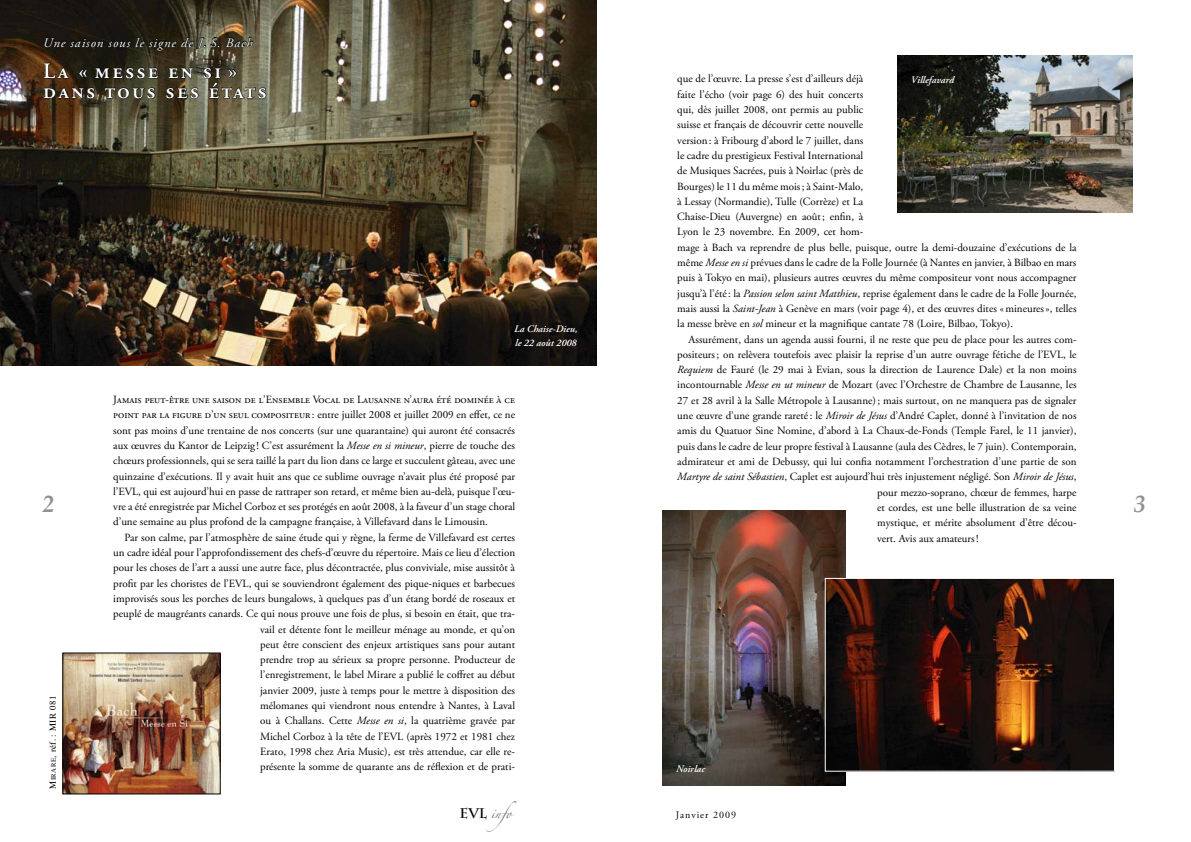
<style>
.page{position:relative;width:1191px;height:842px;background:#fff}
.page>*{position:absolute;margin:0;border:0;box-sizing:border-box;transform-origin:0 0}
.t1{font:600 22px/20px "Adobe Garamond Pro";letter-spacing:.1em;color:#fff}
.t2{font:italic 13px "Adobe Garamond Pro";letter-spacing:.075em;color:#fff}
.t3{font:11px/15.3px "Adobe Garamond Pro";color:#000}
.t4{font:italic 600 10px/14px "Adobe Garamond Pro";color:#fff}
.t5{font:10px "Adobe Garamond Pro";letter-spacing:.1em;color:#000}
.t6{font:9px "Times";letter-spacing:.05em;color:#000}
.t7{font:9px "Zapfino";color:#5f5f5f}
.s1{font-style:italic}
.s2{font-family:"Charlemagne Std";font-weight:700;font-size:14px;color:#000}
.s3{font-size:6.8px}
</style>
<div class="page">
<img style="left:65px;top:655px;width:153px;height:137px">
<img style="left:0;top:0;width:596px;height:366px">
<img style="left:662px;top:510px;width:184px;height:275px">
<img style="left:826px;top:580px;width:287px;height:190px">
<div style="left:824px;top:578px;width:291px;height:194px;border:1px solid #fff"></div>
<svg style="left:45px;top:37px;width:175px;height:14px;background:#211e15"></svg>
<svg style="left:226px;top:37px;width:27px;height:10px"></svg>
<svg style="left:43px;top:63px;width:115px;height:40px;background:#332919"></svg>
<svg style="left:166px;top:63px;width:100px;height:36px;background:#4e4a37"></svg>
<img style="left:897px;top:56px;width:235px;height:156px">
<p class="t2" style="left:43px;top:35px;width:211px">Une saison sous le signe de J. S. Bach</p>
<h1 class="t1" style="left:43px;top:61px;width:225px">La « messe en si » dans tous ses états</h1>
<p class="t3" style="left:677px;top:72px;width:401px">que de l’œuvre. La presse s’est d’ailleurs déjà<br>faite l’écho (voir page 6) des huit concerts<br>qui, dès juillet 2008, ont permis au public<br>suisse et français de découvrir cette nouvelle<br>version: à Fribourg d’abord le 7 juillet, dans<br>le cadre du prestigieux Festival International<br>de Musiques Sacrées, puis à Noirlac (près de<br>Bourges) le 11 du même mois; à Saint-Malo,<br>à Lessay (Normandie), Tulle (Corrèze) et La<br>Chaise-Dieu (Auvergne) en août; enfin, à<br>Lyon le 23 novembre. En 2009, cet hom-<br>mage à Bach va reprendre de plus belle, puisque, outre la demi-douzaine d’exécutions de la même <span class="s1">Messe en si</span> prévues dans le cadre de la Folle Journée (à Nantes en janvier, à Bilbao en mars puis à Tokyo en mai), plusieurs autres œuvres du même compositeur vont nous accompagner jusqu’à l’été: la <span class="s1">Passion selon saint Matthieu</span>, reprise également dans le cadre de la Folle Journée, mais aussi la <span class="s1">Saint-Jean</span> à Genève en mars (voir page 4), et des œuvres dites «mineures», telles la messe brève en <span class="s1">sol</span> mineur et la magnifique cantate 78 (Loire, Bilbao, Tokyo).</p>
<p class="t3" style="left:688px;top:332px;width:389px">Assurément, dans un agenda aussi fourni, il ne reste que peu de place pour les autres com-</p>
<p class="t3" style="left:677px;top:347px;width:401px">positeurs; on relèvera toutefois avec plaisir la reprise d’un autre ouvrage fétiche de l’EVL, le</p>
<p class="t3" style="left:677px;top:362px;width:401px"><span class="s1">Requiem</span> de Fauré (le 29 mai à Evian, sous la direction de Laurence Dale) et la non moins</p>
<p class="t3" style="left:677px;top:378px;width:401px">incontournable <span class="s1">Messe en ut mineur</span> de Mozart (avec l’Orchestre de Chambre de Lausanne, les</p>
<p class="t3" style="left:677px;top:393px;width:401px">27 et 28 avril à la Salle Métropole à Lausanne); mais surtout, on ne manquera pas de signaler</p>
<p class="t3" style="left:677px;top:408px;width:401px">une œuvre d’une grande rareté: le <span class="s1">Miroir de Jésus</span> d’André Caplet, donné à l’invitation de nos</p>
<p class="t3" style="left:677px;top:424px;width:401px">amis du Quatuor Sine Nomine, d’abord à La Chaux-de-Fonds (Temple Farel, le 11 janvier),</p>
<p class="t3" style="left:677px;top:439px;width:401px">puis dans le cadre de leur propre festival à Lausanne (aula des Cèdres, le 7 juin). Contemporain,</p>
<p class="t3" style="left:677px;top:454px;width:401px">admirateur et ami de Debussy, qui lui confia notamment l’orchestration d’une partie de son</p>
<p class="t3" style="left:677px;top:469px;width:401px"><span class="s1">Martyre de saint Sébastien</span>, Caplet est aujourd’hui très injustement négligé. Son <span class="s1">Miroir de Jésus</span>,</p>
<p class="t3" style="left:877px;top:485px;width:201px">pour mezzo-soprano, chœur de femmes, harpe</p>
<p class="t3" style="left:877px;top:500px;width:201px">et cordes, est une belle illustration de sa veine</p>
<p class="t3" style="left:877px;top:515px;width:201px">mystique, et mérite absolument d’être décou-</p>
<p class="t3" style="left:877px;top:531px;width:103px">vert. Avis aux amateurs!</p>
<p class="t4" style="left:910px;top:73px;width:45px">Villefavard</p>
<p class="t4" style="left:514px;top:322px;width:65px">La Chaise-Dieu, le 22 août 2008</p>
<p class="t3" style="left:113px;top:392px;width:403px;text-align:justify">Jamais peut-être une saison de l’Ensemble Vocal de Lausanne n’aura été dominée à ce point par la figure d’un seul compositeur : entre juillet 2008 et juillet 2009 en effet, ce ne sont pas moins d’une trentaine de nos concerts (sur une quarantaine) qui auront été consacrés aux œuvres du Kantor de Leipzig ! C’est assurément la <span class="s1">Messe en si mineur</span>, pierre de touche des chœurs professionnels, qui se sera taillé la part du lion dans ce large et succulent gâteau, avec une quinzaine d’exécutions. Il y avait huit ans que ce sublime ouvrage n’avait plus été proposé par l’EVL, qui est aujourd’hui en passe de rattraper son retard, et même bien au-delà, puisque l’œu&shy;vre a été enregistrée par Michel Corboz et ses protégés en août 2008, à la faveur d’un stage choral d’une semaine au plus profond de la campagne française, à Villefavard dans le Limousin.</p>
<p class="t3" style="left:113px;top:530px;width:403px;text-align:right">Par son calme, par l’atmosphère de saine étude qui y règne, la ferme de Villefavard est certes un cadre idéal pour l’approfondissement des chefs-d’œuvre du répertoire. Mais ce lieu d’élection pour les choses de l’art a aussi une autre face, plus décontractée, plus conviviale, mise aussitôt à profit par les choristes de l’EVL, qui se souviendront également des pique-niques et barbecues improvisés sous les porches de leurs bungalows, à quelques pas d’un étang bordé de roseaux et peuplé de maugréants canards. Ce qui nous prouve une fois de plus, si besoin en était, que tra&shy;vail et détente font le meilleur ménage au monde, et qu’on<br>peut être conscient des enjeux artistiques sans pour autant<br>prendre trop au sérieux sa propre personne. Producteur de<br>l’enregistrement, le label Mirare a publié le coffret au début<br>janvier 2009, juste à temps pour le mettre à disposition des<br>mélomanes qui viendront nous entendre à Nantes, à Laval<br>ou à Challans. Cette <span class="s1">Messe en si</span>, la quatrième gravée par<br>Michel Corboz à la tête de l’EVL (après 1972 et 1981 chez<br>Erato, 1998 chez Aria Music), est très attendue, car elle re-<br>présente la somme de quarante ans de réflexion et de prati-</p>
<p class="t7" style="left:459px;top:810px;width:73px"><span class="s2">EVL</span> info</p>
<p class="t5" style="left:676px;top:809px;width:62px">Janvier 2009</p>
<p class="t6" style="left:44px;top:789px;width:95px;rotate:-90deg">M<span class="s3">irare</span>, réf. : MIR 081</p>
<p class="t4" style="left:676px;top:762px;width:30px">Noirlac</p>
</div>
